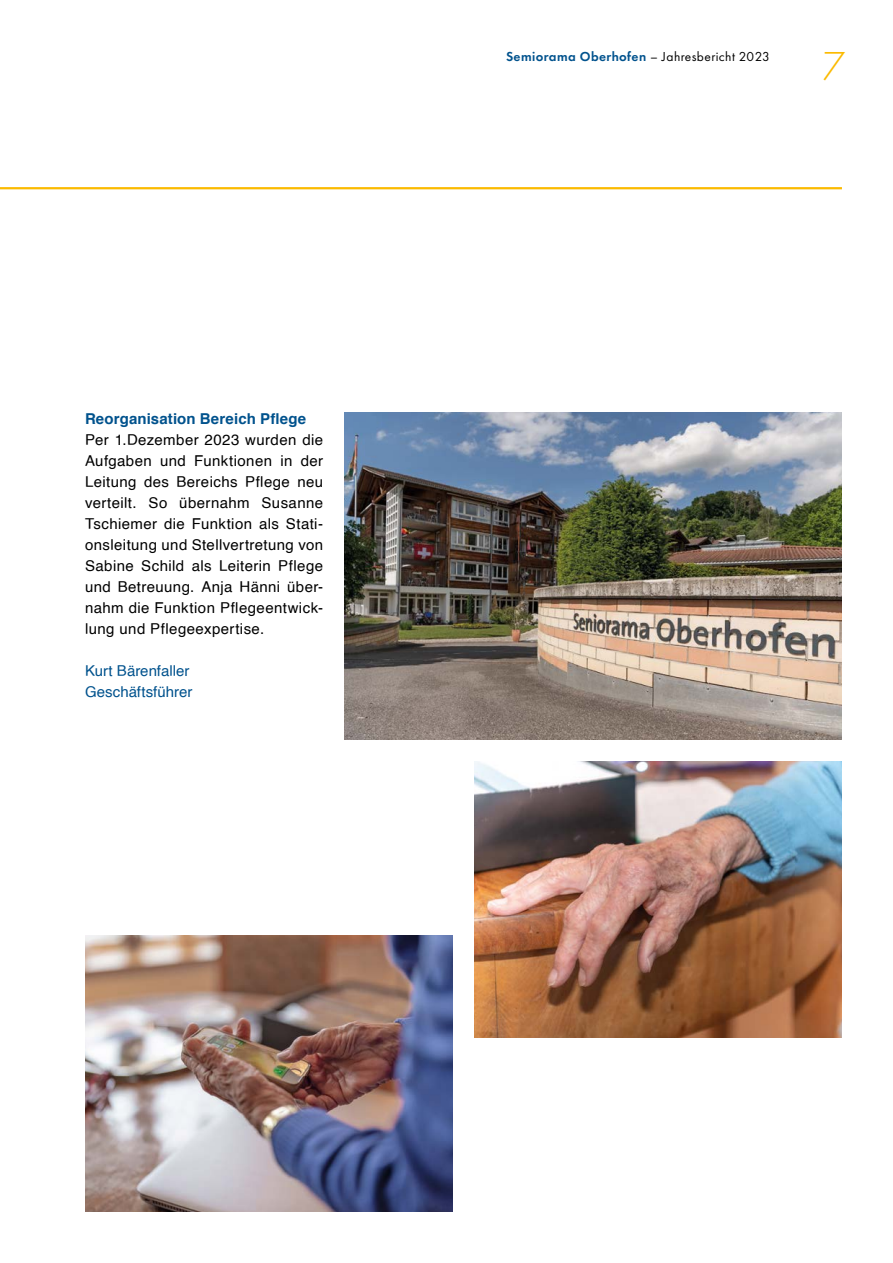
<style>
.page{position:relative;width:893px;height:1263px;background:#fff}
.page>*{position:absolute;margin:0;border:0;box-sizing:border-box;transform-origin:0 0}
.t1{font:300 42px "Futura PT";color:#fbba00}
.t2{font:15px/21px "Helvetica";letter-spacing:.03em;color:#000;text-align:justify}
.t3{font:15px/21px "Helvetica";color:#00528d}
.t4{font:700 15px "Helvetica";letter-spacing:.01em;color:#00528d}
.t5{font:600 13.5px "Futura PT";letter-spacing:.03em;color:#00528d}
.s1{font-weight:400;color:#000}
</style>
<div class="page">
<hr style="left:0;top:187px;width:842px;height:2px;background:#fbba00">
<img style="left:344px;top:412px;width:498px;height:328px">
<img style="left:85px;top:935px;width:368px;height:277px">
<img style="left:474px;top:761px;width:368px;height:276px">
<p class="t4" style="left:85px;top:406px;width:223px">Reorganisation Bereich Pflege</p>
<p class="t2" style="left:85px;top:429px;width:240px">Per 1.Dezember 2023 wurden die Aufgaben und Funktionen in der Leitung des Bereichs Pflege neu verteilt. So übernahm Susanne Tschiemer die Funktion als Stati&shy;onsleitung und Stellvertretung von Sabine Schild als Leiterin Pflege und Betreuung. Anja Hänni über&shy;nahm die Funktion Pflegeentwick&shy;lung und Pflegeexpertise.</p>
<p class="t3" style="left:85px;top:660px;width:109px">Kurt Bärenfaller<br>Geschäftsführer</p>
<p class="t5" style="left:506px;top:48px;width:265px">Semiorama Oberhofen <span class="s1">– Jahresbericht 2023</span></p>
<h1 class="t1" style="left:823px;top:42px;width:25px">7</h1>
</div>
